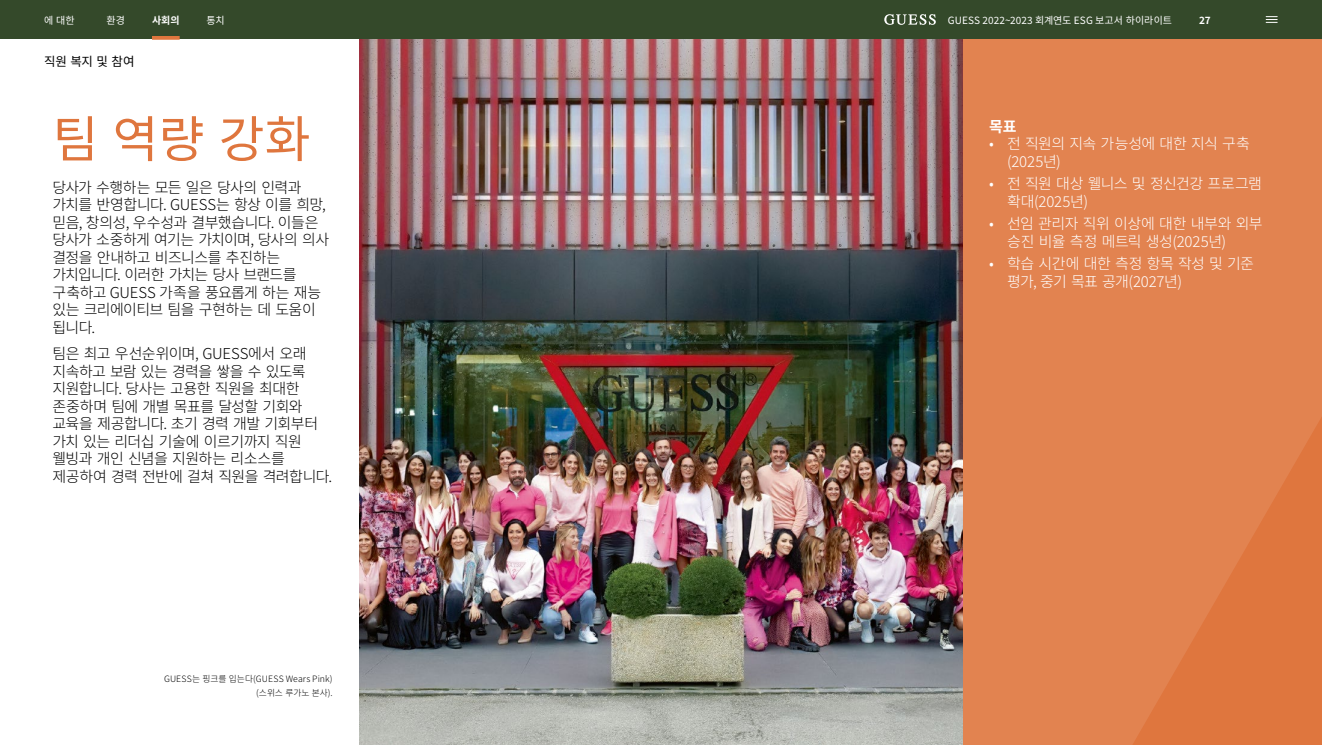
<style>
.page{position:relative;width:1322px;height:745px;background:#fff}
.page>*{position:absolute;margin:0;border:0;box-sizing:border-box;transform-origin:0 0}
.Main_Heading_Medium{font:50px "Noto Sans KR";color:#df763e}
.Intro_Text{font:300 15px/17.5px "Noto Sans KR";letter-spacing:-.04em;color:#000}
.t1{font:300 15px/17.5px "Noto Sans KR";letter-spacing:-.025em;color:#fff}
.Subhead_1{font:700 15px "Noto Sans KR";color:#fff}
.Page_Title{font:12.5px "Noto Sans KR";color:#000}
.t2{font:10px "Noto Sans KR";letter-spacing:.005em;color:#fff}
.t3{font:700 10px "Noto Sans KR";color:#fff}
.t4{font:300 8.75px "Noto Sans KR";letter-spacing:.01em;color:#000}
</style>
<div class="page">
<svg style="left:962px;top:39px;width:360px;height:705px;background:#df804e"></svg>
<img style="left:359px;top:39px;width:603px;height:705px">
<div style="left:0;top:0;width:1322px;height:39px;background:#34492a"></div>
<svg style="left:152px;top:36px;width:28px;height:4px"></svg>
<svg style="left:884px;top:14px;width:52px;height:11px"></svg>
<svg style="left:1266px;top:16px;width:11px;height:7px"></svg>
<p class="t2" style="left:44px;top:14px;width:32px">에 대한</p>
<p class="t2" style="left:107px;top:14px;width:20px">환경</p>
<p class="t3" style="left:152px;top:14px;width:29px">사회의</p>
<p class="t2" style="left:206px;top:14px;width:20px">통치</p>
<p class="t2" style="left:948px;top:14px;width:226px">GUESS 2022~2023 회계연도 ESG 보고서 하이라이트</p>
<p class="t3" style="left:1199px;top:14px;width:13px">27</p>
<p class="Page_Title" style="left:44px;top:54px;width:92px">직원 복지 및 참여</p>
<p class="Main_Heading_Medium" style="left:52px;top:111px;width:260px">팀 역량 강화</p>
<p class="Intro_Text" style="left:52px;top:178px;width:278px">당사가 수행하는 모든 일은 당사의 인력과 가치를 반영합니다. GUESS는 항상 이를 희망, 믿음, 창의성, 우수성과 결부했습니다. 이들은 당사가 소중하게 여기는 가치이며, 당사의 의사 결정을 안내하고 비즈니스를 추진하는 가치입니다. 이러한 가치는 당사 브랜드를 구축하고 GUESS 가족을 풍요롭게 하는 재능 있는 크리에이티브 팀을 구현하는 데 도움이 됩니다.</p>
<p class="Intro_Text" style="left:52px;top:345px;width:281px">팀은 최고 우선순위이며, GUESS에서 오래 지속하고 보람 있는 경력을 쌓을 수 있도록 지원합니다. 당사는 고용한 직원을 최대한 존중하며 팀에 개별 목표를 달성할 기회와 교육을 제공합니다. 초기 경력 개발 기회부터 가치 있는 리더십 기술에 이르기까지 직원 웰빙과 개인 신념을 지원하는 리소스를 제공하여 경력 전반에 걸쳐 직원을 격려합니다.</p>
<p class="t4" style="left:164px;top:673px;width:170px">GUESS는 핑크를 입는다(GUESS Wears Pink)</p>
<p class="t4" style="left:256px;top:687px;width:78px">(스위스 루가노 본사).</p>
<p class="Subhead_1" style="left:989px;top:118px;width:29px">목표</p>
<p class="t1" style="left:1007px;top:135px;width:244px;text-indent:-18px">• 전 직원의 지속 가능성에 대한 지식 구축 (2025년)</p>
<p class="t1" style="left:1007px;top:175px;width:256px;text-indent:-18px">• 전 직원 대상 웰니스 및 정신건강 프로그램 확대(2025년)</p>
<p class="t1" style="left:1007px;top:215px;width:257px;text-indent:-18px">• 선임 관리자 직위 이상에 대한 내부와 외부 승진 비율 측정 메트릭 생성(2025년)</p>
<p class="t1" style="left:1007px;top:255px;width:249px;text-indent:-18px">• 학습 시간에 대한 측정 항목 작성 및 기준 평가, 중기 목표 공개(2027년)</p>
</div>
